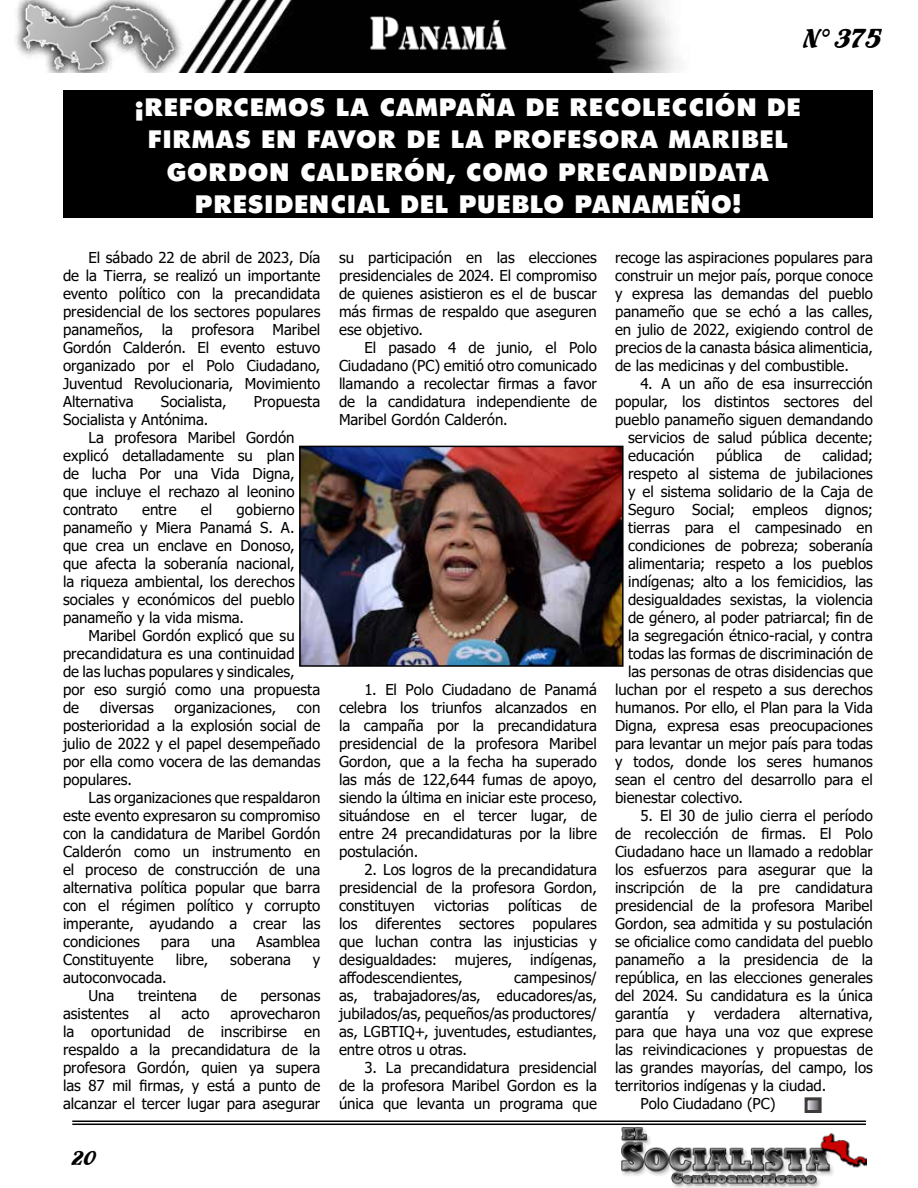
<style>
.page{position:relative;width:918px;height:1188px;background:#fff}
.page>*{position:absolute;margin:0;border:0;box-sizing:border-box;transform-origin:0 0}
.t1{font:28.5px "Flamenco D";color:#000}
.t2{font:27px/32.4px "Tw Cen MT Ult Bd";color:#fff;text-align:center}
.t3{font:21px "Flamenco D";color:#000}
.t4{font:15px/18px "Tahoma";color:#000;text-align:justify}
</style>
<div class="page">
<hr style="left:72px;top:1121px;width:794px;height:1px;background:#000">
<hr style="left:72px;top:1124px;width:794px;height:1px;background:#000">
<img style="left:621px;top:1127px;width:245px;height:61px">
<img style="left:15px;top:0;width:664px;height:72px">
<svg style="left:809px;top:1101px;width:9px;height:8px"></svg>
<div style="left:805px;top:1097px;width:17px;height:16px;border:3px solid #3e3a3a"></div>
<div style="left:63px;top:90px;width:810px;height:128px;background:#000"></div>
<img style="left:302px;top:449px;width:319px;height:215px">
<div style="left:299px;top:446px;width:325px;height:221px;border:2px solid #000"></div>
<h1 class="t1" style="left:804px;top:21px;width:79px">N° 375</h1>
<h2 class="t2" style="left:135px;top:90px;width:668px">¡REFORCEMOS LA CAMPAÑA DE RECOLECCIÓN DE FIRMAS EN FAVOR DE LA PROFESORA MARIBEL GORDON CALDERÓN, COMO PRECANDIDATA PRESIDENCIAL DEL PUEBLO PANAMEÑO!</h2>
<p class="t4" style="left:339px;top:250px;width:260px">su participación en las elecciones presidenciales de 2024. El compromiso de quienes asistieron es el de buscar más firmas de respaldo que aseguren ese objetivo.</p>
<p class="t4" style="left:339px;top:340px;width:260px;text-indent:26px">El pasado 4 de junio, el Polo Ciudadano (PC) emitió otro comunicado llamando a recolectar firmas a favor de la candidatura independiente de Maribel Gordón Calderón.</p>
<p class="t4" style="left:63px;top:250px;width:259px;text-indent:26px">El sábado 22 de abril de 2023, Día de la Tierra, se realizó un importante evento político con la precandidata presidencial de los sectores populares panameños, la profesora Maribel Gordón Calderón. El evento estuvo organizado por el Polo Ciudadano, Juventud Revolucionaria, Movimiento Alternativa</p>
<p class="t4" style="left:615px;top:250px;width:260px">recoge las aspiraciones populares para construir un mejor país, porque conoce y expresa las demandas del pueblo panameño que se echó a las calles, en julio de 2022, exigiendo control de precios de la canasta básica alimenticia, de las medicinas y del combustible.</p>
<p class="t4" style="left:640px;top:376px;width:234px">4. A un año de esa insurrección</p>
<p class="t4" style="left:615px;top:394px;width:260px">popular, los distintos sectores del</p>
<p class="t4" style="left:615px;top:412px;width:260px">pueblo panameño siguen demandando</p>
<p class="t4" style="left:628px;top:430px;width:246px">servicios de salud pública decente;</p>
<p class="t4" style="left:628px;top:448px;width:68px">educación</p>
<p class="t4" style="left:716px;top:448px;width:48px">pública</p>
<p class="t4" style="left:785px;top:448px;width:18px">de</p>
<p class="t4" style="left:822px;top:448px;width:52px">calidad;</p>
<p class="t4" style="left:628px;top:466px;width:246px">respeto al sistema de jubilaciones</p>
<p class="t4" style="left:628px;top:484px;width:246px">y el sistema solidario de la Caja de</p>
<p class="t4" style="left:628px;top:502px;width:246px">Seguro Social; empleos dignos;</p>
<p class="t4" style="left:628px;top:520px;width:246px">tierras para el campesinado en</p>
<p class="t4" style="left:628px;top:538px;width:246px">condiciones de pobreza; soberanía</p>
<p class="t4" style="left:628px;top:556px;width:246px">alimentaria; respeto a los pueblos</p>
<p class="t4" style="left:628px;top:574px;width:246px">indígenas; alto a los femicidios, las</p>
<p class="t4" style="left:628px;top:592px;width:246px">desigualdades sexistas, la violencia</p>
<p class="t4" style="left:628px;top:610px;width:246px">de género, al poder patriarcal; fin de</p>
<p class="t4" style="left:628px;top:628px;width:246px">la segregación étnico-racial, y contra</p>
<p class="t4" style="left:628px;top:646px;width:246px">todas las formas de discriminación de</p>
<p class="t4" style="left:628px;top:664px;width:246px">las personas de otras disidencias que</p>
<p class="t4" style="left:615px;top:682px;width:259px">luchan por el respeto a sus derechos</p>
<p class="t4" style="left:615px;top:700px;width:260px">humanos. Por ello, el Plan para la Vida</p>
<p class="t4" style="left:615px;top:718px;width:260px">Digna, expresa esas preocupaciones</p>
<p class="t4" style="left:615px;top:736px;width:260px">para levantar un mejor país para todas</p>
<p class="t4" style="left:615px;top:754px;width:259px">y todos, donde los seres humanos</p>
<p class="t4" style="left:615px;top:772px;width:260px">sean el centro del desarrollo para el</p>
<p class="t4" style="left:615px;top:790px;width:130px">bienestar colectivo.</p>
<p class="t4" style="left:615px;top:808px;width:260px;text-indent:26px">5. El 30 de julio cierra el período de recolección de firmas. El Polo Ciudadano hace un llamado a redoblar los esfuerzos para asegurar que la inscripción de la pre candidatura presidencial de la profesora Maribel Gordon, sea admitida y su postulación se oficialice como candidata del pueblo panameño a la presidencia de la república, en las elecciones generales del 2024. Su candidatura es la única garantía</p>
<p class="t4" style="left:161px;top:394px;width:67px">Socialista,</p>
<p class="t4" style="left:254px;top:394px;width:68px">Propuesta</p>
<p class="t4" style="left:63px;top:412px;width:147px">Socialista y Antónima.</p>
<p class="t4" style="left:88px;top:430px;width:208px">La profesora Maribel Gordón</p>
<p class="t4" style="left:63px;top:448px;width:233px">explicó detalladamente su plan</p>
<p class="t4" style="left:63px;top:466px;width:233px">de lucha Por una Vida Digna,</p>
<p class="t4" style="left:63px;top:484px;width:233px">que incluye el rechazo al leonino</p>
<p class="t4" style="left:63px;top:502px;width:56px">contrato</p>
<p class="t4" style="left:142px;top:502px;width:36px">entre</p>
<p class="t4" style="left:201px;top:502px;width:13px">el</p>
<p class="t4" style="left:63px;top:502px;width:233px;text-indent:174px">gobierno panameño y Miera Panamá S. A. que crea un enclave en Donoso, que afecta la soberanía nacional, la riqueza ambiental, los derechos sociales y económicos del pueblo panameño y la vida misma.</p>
<p class="t4" style="left:63px;top:628px;width:259px;text-align:left;text-indent:26px">Maribel Gordón explicó que su precandidatura es una continuidad<br>de las luchas populares y sindicales, por eso surgió como una propuesta de</p>
<p class="t4" style="left:339px;top:682px;width:260px;text-indent:26px">1. El Polo Ciudadano de Panamá celebra los triunfos alcanzados en la campaña por la precandidatura presidencial de la profesora Maribel Gordon, que a la fecha ha superado las más de 122,644 fumas de apoyo, siendo la última en iniciar este proceso, situándose en el tercer lugar, de entre 24 precandidaturas por la libre postulación.</p>
<p class="t4" style="left:339px;top:862px;width:260px;text-indent:26px">2. Los logros de la precandidatura presidencial de la profesora Gordon, constituyen</p>
<p class="t4" style="left:100px;top:700px;width:55px">diversas</p>
<p class="t4" style="left:174px;top:700px;width:103px">organizaciones,</p>
<p class="t4" style="left:63px;top:700px;width:259px;text-indent:234px">con posterioridad a la explosión social de julio de 2022 y el papel desempeñado por ella como vocera de las demandas populares.</p>
<p class="t4" style="left:63px;top:790px;width:259px;text-indent:26px">Las organizaciones que respaldaron este evento expresaron su compromiso con la candidatura de Maribel Gordón Calderón como un instrumento en el proceso de construcción de una alternativa política popular que barra con el régimen político y corrupto imperante, ayudando a crear las condiciones</p>
<p class="t4" style="left:434px;top:898px;width:56px">victorias</p>
<p class="t4" style="left:508px;top:898px;width:55px">políticas</p>
<p class="t4" style="left:339px;top:898px;width:260px;text-indent:242px">de los diferentes sectores populares que luchan contra las injusticias y desigualdades: mujeres, indígenas, affodescendientes,</p>
<p class="t4" style="left:161px;top:934px;width:31px">para</p>
<p class="t4" style="left:211px;top:934px;width:26px">una</p>
<p class="t4" style="left:256px;top:934px;width:66px">Asamblea</p>
<p class="t4" style="left:63px;top:952px;width:92px">Constituyente</p>
<p class="t4" style="left:176px;top:952px;width:34px">libre,</p>
<p class="t4" style="left:230px;top:952px;width:62px">soberana</p>
<p class="t4" style="left:313px;top:952px;width:9px">y</p>
<p class="t4" style="left:88px;top:970px;width:80px;text-indent:-26px">autoconvocada.<br>Una</p>
<p class="t4" style="left:339px;top:970px;width:260px;text-indent:175px">campesinos/ as, trabajadores/as, educadores/as, jubilados/as, pequeños/as productores/ as, LGBTIQ+, juventudes, estudiantes, entre otros u otras.</p>
<p class="t4" style="left:339px;top:1060px;width:260px;text-indent:26px">3. La precandidatura presidencial de la profesora Maribel Gordon es la única que levanta un programa que</p>
<p class="t4" style="left:138px;top:988px;width:61px">treintena</p>
<p class="t4" style="left:221px;top:988px;width:18px">de</p>
<p class="t4" style="left:261px;top:988px;width:61px">personas</p>
<p class="t4" style="left:63px;top:1006px;width:67px">asistentes</p>
<p class="t4" style="left:150px;top:1006px;width:13px">al</p>
<p class="t4" style="left:181px;top:1006px;width:30px">acto</p>
<p class="t4" style="left:63px;top:1006px;width:259px;text-indent:167px">aprovecharon la oportunidad de inscribirse en respaldo a la precandidatura de la profesora Gordón, quien ya supera las 87 mil firmas, y está a punto de alcanzar el tercer lugar para asegurar</p>
<p class="t4" style="left:688px;top:1006px;width:9px">y</p>
<p class="t4" style="left:714px;top:1006px;width:68px">verdadera</p>
<p class="t4" style="left:799px;top:1006px;width:75px">alternativa,</p>
<p class="t4" style="left:615px;top:1024px;width:259px">para que haya una voz que exprese</p>
<p class="t4" style="left:615px;top:1042px;width:260px">las reivindicaciones y propuestas de</p>
<p class="t4" style="left:615px;top:1060px;width:260px">las grandes mayorías, del campo, los</p>
<p class="t4" style="left:615px;top:1078px;width:213px">territorios indígenas y la ciudad.</p>
<p class="t4" style="left:640px;top:1096px;width:137px">Polo Ciudadano (PC)</p>
<h3 class="t3" style="left:72px;top:1146px;width:25px">20</h3>
</div>
